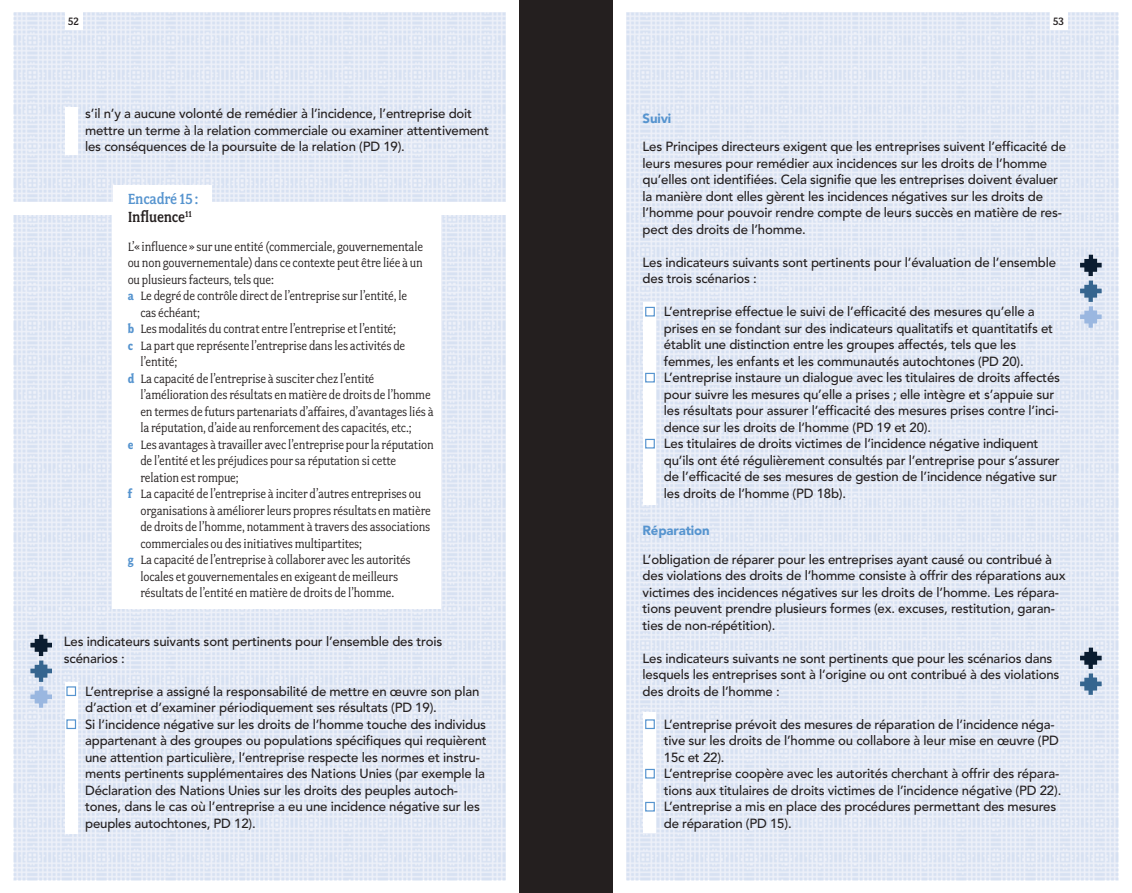
<style>
.page{position:relative;width:1132px;height:893px;background:#fff}
.page>*{position:absolute;margin:0;border:0;box-sizing:border-box;transform-origin:0 0}
.t1{font:500 16.5px/18px "Fairplex Narrow OT";letter-spacing:-.01em;color:#5694cf}
.t2{font:13.5px "Fairplex Narrow OT";letter-spacing:-.01em;color:#241f1f}
.t3{font:500 13.2px/16.5px "Avenir LT Std";letter-spacing:-.01em;color:#241f1f}
.t4{font:900 13.2px "Avenir LT Std";letter-spacing:-.01em;color:#5694cf}
.t5{font:500 12px "Fairplex Narrow OT";color:#241f1f}
.s1{color:#241f1f}
.s2{font-weight:700;color:#5694cf}
</style>
<div class="page">
<img style="left:14px;top:13px;width:491px;height:867px">
<img style="left:626px;top:13px;width:491px;height:867px">
<div style="left:65px;top:0;width:17px;height:30px;background:#fff"></div>
<div style="left:1049px;top:0;width:17px;height:30px;background:#fff"></div>
<div style="left:519px;top:0;width:93px;height:893px;background:#241f1f"></div>
<div style="left:643px;top:302px;width:13px;height:203px;background:#fff"></div>
<div style="left:643px;top:712px;width:13px;height:121px;background:#fff"></div>
<div style="left:65px;top:682px;width:13px;height:151px;background:#fff"></div>
<div style="left:645px;top:307px;width:9px;height:9px;border:1px solid #5694cf"></div>
<div style="left:645px;top:373px;width:9px;height:9px;border:1px solid #5694cf"></div>
<div style="left:645px;top:439px;width:9px;height:9px;border:1px solid #5694cf"></div>
<div style="left:645px;top:719px;width:9px;height:10px;border:1px solid #5694cf"></div>
<div style="left:645px;top:769px;width:9px;height:9px;border:1px solid #5694cf"></div>
<div style="left:645px;top:802px;width:9px;height:9px;border:1px solid #5694cf"></div>
<div style="left:66px;top:686px;width:10px;height:10px;border:1px solid #5694cf"></div>
<div style="left:66px;top:719px;width:10px;height:10px;border:1px solid #5694cf"></div>
<div style="left:113px;top:185px;width:99px;height:27px;background:#fff"></div>
<div style="left:14px;top:202px;width:500px;height:13px;background:#fff"></div>
<div style="left:113px;top:214px;width:328px;height:394px;background:#fff"></div>
<svg style="left:30px;top:635px;width:22px;height:73px"></svg>
<svg style="left:1079px;top:255px;width:22px;height:73px"></svg>
<svg style="left:1079px;top:648px;width:22px;height:47px"></svg>
<div style="left:65px;top:107px;width:13px;height:48px;background:#fff"></div>
<p class="t5" style="left:68px;top:14px;width:12px">52</p>
<p class="t5" style="left:1052px;top:14px;width:12px">53</p>
<p class="t3" style="left:85px;top:106px;width:405px">s’il n’y a aucune volonté de remédier à l’incidence, l’entreprise doit mettre un terme à la relation commerciale ou examiner attentivement les conséquences de la poursuite de la relation (PD 19).</p>
<p class="t1" style="left:128px;top:190px;width:72px">Encadré 15 :<br><span class="s1">Influence</span><sup>11</sup></p>
<p class="t2" style="left:128px;top:239px;width:297px">L’« influence » sur une entité (commerciale, gouvernementale</p>
<p class="t2" style="left:128px;top:256px;width:297px">ou non gouvernementale) dans ce contexte peut être liée à un</p>
<p class="t2" style="left:128px;top:272px;width:148px">ou plusieurs facteurs, tels que:</p>
<p class="t2" style="left:128px;top:289px;width:281px"><span class="s2">a</span> Le degré de contrôle direct de l’entreprise sur l’entité, le</p>
<p class="t2" style="left:140px;top:305px;width:61px">cas échéant;</p>
<p class="t2" style="left:128px;top:322px;width:270px"><span class="s2">b</span> Les modalités du contrat entre l’entreprise et l’entité;</p>
<p class="t2" style="left:128px;top:338px;width:279px"><span class="s2">c</span> La part que représente l’entreprise dans les activités de</p>
<p class="t2" style="left:140px;top:355px;width:38px">l’entité;</p>
<p class="t2" style="left:128px;top:371px;width:248px"><span class="s2">d</span> La capacité de l’entreprise à susciter chez l’entité</p>
<p class="t2" style="left:140px;top:388px;width:292px">l’amélioration des résultats en matière de droits de l’homme</p>
<p class="t2" style="left:140px;top:404px;width:295px">en termes de futurs partenariats d’affaires, d’avantages liés à</p>
<p class="t2" style="left:140px;top:421px;width:272px">la réputation, d’aide au renforcement des capacités, etc.;</p>
<p class="t2" style="left:128px;top:437px;width:307px"><span class="s2">e</span> Les avantages à travailler avec l’entreprise pour la réputation</p>
<p class="t2" style="left:140px;top:454px;width:257px">de l’entité et les préjudices pour sa réputation si cette</p>
<p class="t2" style="left:140px;top:470px;width:100px">relation est rompue;</p>
<p class="t2" style="left:128px;top:487px;width:295px"><span class="s2">f</span> La capacité de l’entreprise à inciter d’autres entreprises ou</p>
<p class="t2" style="left:140px;top:503px;width:292px">organisations à améliorer leurs propres résultats en matière</p>
<p class="t2" style="left:140px;top:520px;width:291px">de droits de l’homme, notamment à travers des associations</p>
<p class="t2" style="left:140px;top:536px;width:223px">commerciales ou des initiatives multipartites;</p>
<p class="t2" style="left:128px;top:553px;width:284px"><span class="s2">g</span> La capacité de l’entreprise à collaborer avec les autorités</p>
<p class="t2" style="left:140px;top:569px;width:259px">locales et gouvernementales en exigeant de meilleurs</p>
<p class="t2" style="left:140px;top:586px;width:255px">résultats de l’entité en matière de droits de l’homme.</p>
<p class="t3" style="left:64px;top:634px;width:380px">Les indicateurs suivants sont pertinents pour l’ensemble des trois scénarios :</p>
<p class="t3" style="left:85px;top:683px;width:403px">L’entreprise a assigné la responsabilité de mettre en œuvre son plan d’action et d’examiner périodiquement ses résultats (PD 19).<br>Si l’incidence négative sur les droits de l’homme touche des individus appartenant à des groupes ou populations spécifiques qui requièrent une attention particulière, l’entreprise respecte les normes et instru&shy;ments pertinents supplémentaires des Nations Unies (par exemple la Déclaration des Nations Unies sur les droits des peuples autoch&shy;tones, dans le cas où l’entreprise a eu une incidence négative sur les peuples autochtones, PD 12).</p>
<p class="t4" style="left:642px;top:110px;width:30px">Suivi</p>
<p class="t3" style="left:642px;top:139px;width:425px">Les Principes directeurs exigent que les entreprises suivent l’efficacité de leurs mesures pour remédier aux incidences sur les droits de l’homme qu’elles ont identifiées. Cela signifie que les entreprises doivent évaluer la manière dont elles gèrent les incidences négatives sur les droits de l’homme pour pouvoir rendre compte de leurs succès en matière de res&shy;pect des droits de l’homme.</p>
<p class="t3" style="left:642px;top:254px;width:415px">Les indicateurs suivants sont pertinents pour l’évaluation de l’ensemble des trois scénarios :</p>
<p class="t3" style="left:663px;top:304px;width:397px">L’entreprise effectue le suivi de l’efficacité des mesures qu’elle a prises en se fondant sur des indicateurs qualitatifs et quantitatifs et établit une distinction entre les groupes affectés, tels que les femmes, les enfants et les communautés autochtones (PD 20).<br>L’entreprise instaure un dialogue avec les titulaires de droits affectés pour suivre les mesures qu’elle a prises ; elle intègre et s’appuie sur les résultats pour assurer l’efficacité des mesures prises contre l’inci&shy;dence sur les droits de l’homme (PD 19 et 20).<br>Les titulaires de droits victimes de l’incidence négative indiquent qu’ils ont été régulièrement consultés par l’entreprise pour s’assurer de l’efficacité de ses mesures de gestion de l’incidence négative sur les droits de l’homme (PD 18b).</p>
<p class="t4" style="left:642px;top:522px;width:69px">Réparation</p>
<p class="t3" style="left:642px;top:551px;width:424px">L’obligation de réparer pour les entreprises ayant causé ou contribué à des violations des droits de l’homme consiste à offrir des réparations aux victimes des incidences négatives sur les droits de l’homme. Les répara&shy;tions peuvent prendre plusieurs formes (ex. excuses, restitution, garan&shy;ties de non-répétition).</p>
<p class="t3" style="left:642px;top:650px;width:418px">Les indicateurs suivants ne sont pertinents que pour les scénarios dans lesquels les entreprises sont à l’origine ou ont contribué à des violations des droits de l’homme :</p>
<p class="t3" style="left:663px;top:716px;width:399px">L’entreprise prévoit des mesures de réparation de l’incidence néga&shy;tive sur les droits de l’homme ou collabore à leur mise en œuvre (PD 15c et 22).<br>L’entreprise coopère avec les autorités cherchant à offrir des répara&shy;tions aux titulaires de droits victimes de l’incidence négative (PD 22).<br>L’entreprise a mis en place des procédures permettant des mesures de réparation (PD 15).</p>
</div>
